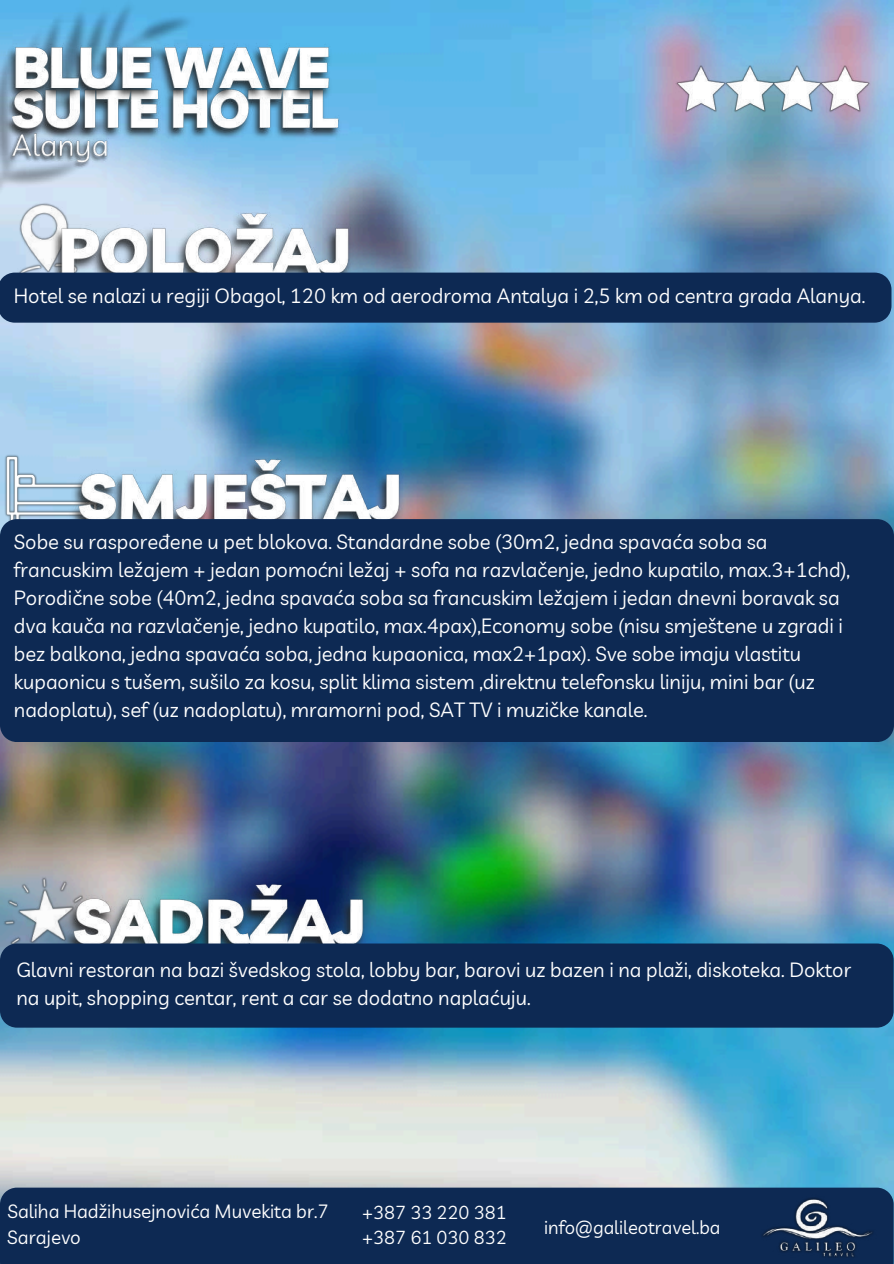
<style>
.page{position:relative;width:894px;height:1264px;background:#fff}
.page>*{position:absolute;margin:0;border:0;box-sizing:border-box;transform-origin:0 0}
.t1{font:20.1px/27.9px "Livvic";color:#fff}
.t2{font:18.75px/25.5px "Livvic";color:#fff}
.t3{font:18.3px/25.5px "Livvic";color:#fff}
</style>
<div class="page">
<img style="left:0;top:0;width:893px;height:1187px">
<div style="left:0;top:1187px;width:893px;height:76px;background:#0d2953"></div>
<img style="left:755px;top:1194px;width:124px;height:65px">
<img style="left:11px;top:224px;width:35px;height:48px">
<img style="left:46px;top:206px;width:311px;height:66px">
<div style="left:0;top:272px;width:891px;height:51px;background:#0d2953"></div>
<img style="left:3px;top:454px;width:60px;height:65px">
<img style="left:63px;top:452px;width:344px;height:67px">
<div style="left:0;top:519px;width:893px;height:223px;background:#0d2953"></div>
<img style="left:774px;top:66px;width:45px;height:46px">
<img style="left:819px;top:66px;width:50px;height:46px">
<img style="left:0;top:0;width:195px;height:224px">
<img style="left:0;top:75px;width:345px;height:68px">
<img style="left:1px;top:32px;width:335px;height:72px">
<img style="left:5px;top:126px;width:105px;height:45px">
<img style="left:675px;top:66px;width:99px;height:46px">
<img style="left:0;top:873px;width:96px;height:70px">
<img style="left:58px;top:877px;width:314px;height:66px">
<div style="left:0;top:943px;width:893px;height:84px;background:#0d2953"></div>
<p class="t1" style="left:14px;top:282px;width:852px">Hotel se nalazi u regiji Obagol, 120 km od aerodroma Antalya i 2,5 km od centra grada Alanya.</p>
<p class="t1" style="left:14px;top:527px;width:837px">Sobe su raspoređene u pet blokova. Standardne sobe (30m2, jedna spavaća soba sa francuskim ležajem + jedan pomoćni ležaj + sofa na razvlačenje, jedno kupatilo, max.3+1chd), Porodične sobe (40m2, jedna spavaća soba sa francuskim ležajem i jedan dnevni boravak sa dva kauča na razvlačenje, jedno kupatilo, max.4pax),Economy sobe (nisu smještene u zgradi i bez balkona, jedna spavaća soba, jedna kupaonica, max2+1pax). Sve sobe imaju vlastitu kupaonicu s tušem, sušilo za kosu, split klima sistem ,direktnu telefonsku liniju, mini bar (uz nadoplatu), sef (uz nadoplatu), mramorni pod, SAT TV i muzičke kanale.</p>
<p class="t1" style="left:16px;top:954px;width:836px">Glavni restoran na bazi švedskog stola, lobby bar, barovi uz bazen i na plaži, diskoteka. Doktor na upit, shopping centar, rent a car se dodatno naplaćuju.</p>
<p class="t2" style="left:7px;top:1198px;width:323px">Saliha Hadžihusejnovića Muvekita br.7<br>Sarajevo</p>
<p class="t3" style="left:362px;top:1198px;width:146px">+387 33 220 381 +387 61 030 832</p>
<p class="t3" style="left:544px;top:1213px;width:178px">info@galileotravel.ba</p>
</div>
